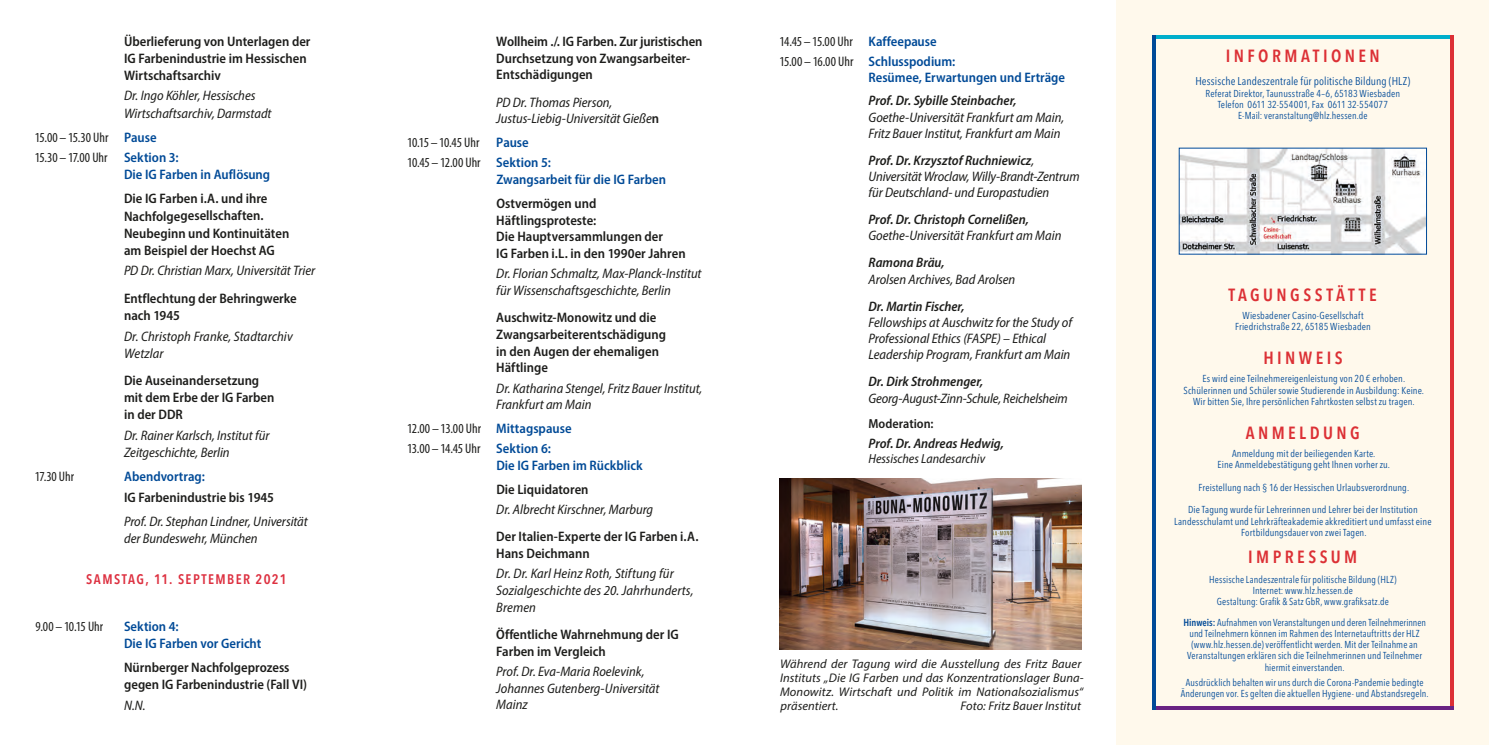
<style>
.page{position:relative;width:1489px;height:745px;background:#fff}
.page>*{position:absolute;margin:0;border:0;box-sizing:border-box;transform-origin:0 0}
.t1{font:600 condensed 17.5px "Avenir Next LT Pro";letter-spacing:.195em;color:#dc3035}
.t2{font:italic semi-condensed 13.75px/16.6px "Myriad Pro";color:#1d1d1b}
.t3{font:600 semi-condensed 13.75px/16.6px "Myriad Pro";color:#1d1d1b}
.t4{font:condensed 13.75px/20.2px "Myriad Pro";color:#1d1d1b}
.t5{font:600 semi-condensed 13.75px/17px "Myriad Pro";color:#004a97}
.t6{font:italic 600 semi-condensed 13.75px "Myriad Pro";color:#1d1d1b}
.t7{font:600 condensed 13.75px "Avenir Next LT Pro";letter-spacing:.1em;color:#dd3040}
.t8{font:italic semi-condensed 13.12px "Myriad Pro";color:#1d1d1b}
.t9{font:600 semi-condensed 13.12px "Myriad Pro";color:#1d1d1b}
.t10{font:italic 12.5px/13.8px "Myriad Pro";letter-spacing:.01em;color:#1d1d1b}
.t11{font:condensed 11.25px "Avenir Next LT Pro";letter-spacing:.01em;color:#004a97}
.t12{font:condensed 10px/11.2px "Avenir Next LT Pro";letter-spacing:.01em;color:#004a97;text-align:center}
.s1{font-weight:600;font-stretch:semi-condensed;color:#004a97}
.s2{font-weight:600;font-style:normal}
.s3{font-weight:600}
</style>
<div class="page">
<div style="left:1116px;top:0;width:372px;height:744px;background:#fff9ec"></div>
<hr style="left:1152px;top:35px;width:301px;height:4px;background:#00afcb">
<hr style="left:1450px;top:35px;width:3px;height:670px;background:#dc3035">
<svg style="left:1155px;top:705px;width:298px;height:4px"></svg>
<hr style="left:1152px;top:35px;width:3px;height:674px;background:#004a97">
<img style="left:1180px;top:150px;width:244px;height:102px">
<img style="left:780px;top:478px;width:301px;height:171px">
<h2 class="t3" style="left:124px;top:32px;width:188px;line-height:17px">Überlieferung von Unterlagen der<br>IG Farbenindustrie im Hessischen<br>Wirtschaftsarchiv</h2>
<h2 class="t2" style="left:124px;top:87px;width:149px;line-height:17px">Dr. Ingo Köhler, Hessisches<br>Wirtschaftsarchiv, Darmstadt</h2>
<h2 class="t4" style="left:35px;top:128px;width:145px;line-height:20.6px">15.00 – 15.30 Uhr <span class="s1">Pause<br></span>15.30 – 17.00 Uhr <span class="s1">Sektion 3:</span></h2>
<h2 class="t5" style="left:124px;top:166px;width:148px">Die IG Farben in Auflösung</h2>
<h2 class="t3" style="left:124px;top:190px;width:167px;line-height:17px">Die IG Farben i.A. und ihre<br>Nachfolgegesellschaften.<br>Neubeginn und Kontinuitäten am Beispiel der Hoechst AG</h2>
<h2 class="t2" style="left:124px;top:262px;width:193px">PD Dr. Christian Marx, Universität Trier</h2>
<h2 class="t3" style="left:124px;top:289px;width:174px;line-height:17px">Entflechtung der Behringwerke nach 1945</h2>
<h2 class="t2" style="left:124px;top:327px;width:170px;line-height:17px">Dr. Christoph Franke, Stadtarchiv<br>Wetzlar</h2>
<h2 class="t3" style="left:124px;top:371px;width:152px;line-height:17px">Die Auseinandersetzung mit dem Erbe der IG Farben in der DDR</h2>
<h2 class="t2" style="left:124px;top:426px;width:147px;line-height:17px">Dr. Rainer Karlsch, Institut für<br>Zeitgeschichte, Berlin</h2>
<h2 class="t4" style="left:35px;top:467px;width:41px">17.30 Uhr</h2>
<h2 class="t5" style="left:124px;top:467px;width:82px">Abendvortrag:</h2>
<h2 class="t3" style="left:124px;top:488px;width:151px">IG Farbenindustrie bis 1945</h2>
<h2 class="t2" style="left:124px;top:512px;width:185px;line-height:17px">Prof. Dr. Stephan Lindner, Universität der Bundeswehr, München</h2>
<h2 class="t7" style="left:86px;top:570px;width:202px">SAMSTAG, 11. SEPTEMBER 2021</h2>
<h2 class="t4" style="left:36px;top:617px;width:69px">9.00 – 10.15 Uhr</h2>
<h2 class="t5" style="left:124px;top:617px;width:139px">Sektion 4:<br>Die IG Farben vor Gericht</h2>
<h2 class="t3" style="left:124px;top:658px;width:184px;line-height:17px">Nürnberger Nachfolgeprozess gegen IG Farbenindustrie (Fall VI)</h2>
<h2 class="t2" style="left:124px;top:696px;width:23px">N.N.</h2>
<h2 class="t3" style="left:496px;top:33px;width:208px">Wollheim ./. IG Farben. Zur juristischen<br>Durchsetzung von Zwangsarbeiter-<br>Entschädigungen</h2>
<h2 class="t2" style="left:496px;top:93px;width:164px">PD Dr. Thomas Pierson,<br>Justus-Liebig-Universität Gieße<span class="s2">n</span></h2>
<h2 class="t4" style="left:407px;top:133px;width:145px">10.15 – 10.45 Uhr <span class="s1">Pause<br></span>10.45 – 12.00 Uhr <span class="s1">Sektion 5:</span></h2>
<h2 class="t5" style="left:496px;top:170px;width:171px">Zwangsarbeit für die IG Farben</h2>
<h2 class="t3" style="left:496px;top:194px;width:191px">Ostvermögen und<br>Häftlingsproteste:<br>Die Hauptversammlungen der<br>IG Farben i.L. in den 1990er Jahren</h2>
<h2 class="t2" style="left:496px;top:265px;width:207px">Dr. Florian Schmaltz, Max-Planck-Institut für Wissenschaftsgeschichte, Berlin</h2>
<h2 class="t3" style="left:496px;top:309px;width:171px">Auschwitz-Monowitz und die<br>Zwangsarbeiterentschädigung in den Augen der ehemaligen<br>Häftlinge</h2>
<h2 class="t2" style="left:496px;top:379px;width:208px">Dr. Katharina Stengel, Fritz Bauer Institut,<br>Frankfurt am Main</h2>
<h2 class="t4" style="left:407px;top:419px;width:166px">12.00 – 13.00 Uhr <span class="s1">Mittagspause<br></span>13.00 – 14.45 Uhr <span class="s1">Sektion 6:</span></h2>
<h2 class="t5" style="left:496px;top:456px;width:148px">Die IG Farben im Rückblick</h2>
<h2 class="t3" style="left:496px;top:480px;width:94px">Die Liquidatoren</h2>
<h2 class="t2" style="left:496px;top:500px;width:158px">Dr. Albrecht Kirschner, Marburg</h2>
<h2 class="t3" style="left:496px;top:528px;width:204px">Der Italien-Experte der IG Farben i.A.<br>Hans Deichmann</h2>
<h2 class="t2" style="left:496px;top:565px;width:199px">Dr. Dr. Karl Heinz Roth, Stiftung für<br>Sozialgeschichte des 20. Jahrhunderts,<br>Bremen</h2>
<h2 class="t3" style="left:496px;top:625px;width:184px">Öffentliche Wahrnehmung der IG<br>Farben im Vergleich</h2>
<h2 class="t2" style="left:496px;top:662px;width:165px">Prof. Dr. Eva-Maria Roelevink,<br>Johannes Gutenberg-Universität<br>Mainz</h2>
<h2 class="t4" style="left:779px;top:33px;width:177px;line-height:19.8px">14.45 – 15.00 Uhr <span class="s1">Kaffeepause<br></span>15.00 – 16.00 Uhr <span class="s1">Schlusspodium:</span></h2>
<h2 class="t5" style="left:868px;top:68px;width:198px">Resümee, Erwartungen und Erträge</h2>
<h2 class="t6" style="left:868px;top:92px;width:150px">Prof. Dr. Sybille Steinbacher,</h2>
<h2 class="t2" style="left:868px;top:108px;width:197px;line-height:16.2px">Goethe-Universität Frankfurt am Main,<br>Fritz Bauer Institut, Frankfurt am Main</h2>
<h2 class="t2" style="left:868px;top:152px;width:213px;line-height:16.2px"><span class="s3">Prof. Dr. Krzysztof Ruchniewicz</span>,<br>Universität Wroclaw, Willy-Brandt-Zentrum für Deutschland- und Europastudien</h2>
<h2 class="t6" style="left:868px;top:211px;width:162px">Prof. Dr. Christoph Cornelißen,</h2>
<h2 class="t2" style="left:868px;top:227px;width:194px">Goethe-Universität Frankfurt am Main</h2>
<h2 class="t6" style="left:868px;top:254px;width:78px">Ramona Bräu,</h2>
<h2 class="t2" style="left:868px;top:270px;width:148px">Arolsen Archives, Bad Arolsen</h2>
<h2 class="t6" style="left:868px;top:297px;width:98px">Dr. Martin Fischer,</h2>
<h2 class="t2" style="left:868px;top:314px;width:205px;line-height:16.2px">Fellowships at Auschwitz for the Study of<br>Professional Ethics (FASPE) – Ethical<br>Leadership Program, Frankfurt am Main</h2>
<h2 class="t6" style="left:868px;top:373px;width:116px">Dr. Dirk Strohmenger,</h2>
<h2 class="t2" style="left:868px;top:389px;width:201px">Georg-August-Zinn-Schule, Reichelsheim</h2>
<h3 class="t9" style="left:868px;top:415px;width:66px">Moderation:</h3>
<h2 class="t6" style="left:868px;top:434px;width:137px">Prof. Dr. Andreas Hedwig,</h2>
<h3 class="t8" style="left:868px;top:450px;width:118px">Hessisches Landesarchiv</h3>
<p class="t10" style="left:780px;top:656px;width:305px">Während der Tagung wird die Ausstellung des Fritz Bauer Instituts „Die IG Farben und das Konzentrationslager Buna-Monowitz. Wirtschaft und Politik im Nationalsozialismus“ präsentiert.</p>
<p class="t10" style="left:960px;top:697px;width:122px">Foto: Fritz Bauer Institut</p>
<h1 class="t1" style="left:1225px;top:45px;width:155px">INFORMATIONEN</h1>
<p class="t11" style="left:1195px;top:74px;width:216px">Hessische Landeszentrale für politische Bildung (HLZ)</p>
<p class="t12" style="left:1205px;top:87px;width:196px">Referat Direktor, Taunusstraße 4–6, 65183 Wiesbaden<br>Telefon 0611 32-554001, Fax 0611 32-554077<br>E-Mail: veranstaltung@hlz.hessen.de</p>
<h1 class="t1" style="left:1228px;top:283px;width:150px">TAGUNGSSTÄTTE</h1>
<p class="t12" style="left:1234px;top:309px;width:137px">Wiesbadener Casino-Gesellschaft<br>Friedrichstraße 22, 65185 Wiesbaden</p>
<h1 class="t1" style="left:1263px;top:347px;width:81px">HINWEIS</h1>
<p class="t12" style="left:1183px;top:373px;width:242px">Es wird eine Teilnehmereigenleistung von 20 € erhoben.<br>Schülerinnen und Schüler sowie Studierende in Ausbildung: Keine.<br>Wir bitten Sie, Ihre persönlichen Fahrtkosten selbst zu tragen.</p>
<h1 class="t1" style="left:1245px;top:421px;width:115px">ANMELDUNG</h1>
<p class="t12" style="left:1217px;top:447px;width:174px">Anmeldung mit der beiliegenden Karte.<br>Eine Anmeldebestätigung geht Ihnen vorher zu.</p>
<p class="t12" style="left:1198px;top:481px;width:212px">Freistellung nach § 16 der Hessischen Urlaubsverordnung.</p>
<p class="t12" style="left:1174px;top:504px;width:259px">Die Tagung wurde für Lehrerinnen und Lehrer bei der Institution<br>Landesschulamt und Lehrkräfteakademie akkreditiert und umfasst eine<br>Fortbildungsdauer von zwei Tagen.</p>
<h1 class="t1" style="left:1248px;top:546px;width:111px">IMPRESSUM</h1>
<p class="t12" style="left:1209px;top:573px;width:189px">Hessische Landeszentrale für politische Bildung (HLZ)<br>Internet: www.hlz.hessen.de<br>Gestaltung: Grafik &amp; Satz GbR, www.grafiksatz.de</p>
<p class="t12" style="left:1183px;top:616px;width:244px"><span class="s3">Hinweis:</span> Aufnahmen von Veranstaltungen und deren Teilnehmerinnen und Teilnehmern können im Rahmen des Internetauftritts der HLZ (www.hlz.hessen.de) veröffentlicht werden. Mit der Teilnahme an Veranstaltungen erklären sich die Teilnehmerinnen und Teilnehmer hiermit einverstanden.</p>
<p class="t12" style="left:1180px;top:676px;width:249px">Ausdrücklich behalten wir uns durch die Corona-Pandemie bedingte<br>Änderungen vor. Es gelten die aktuellen Hygiene- und Abstandsregeln.</p>
</div>
